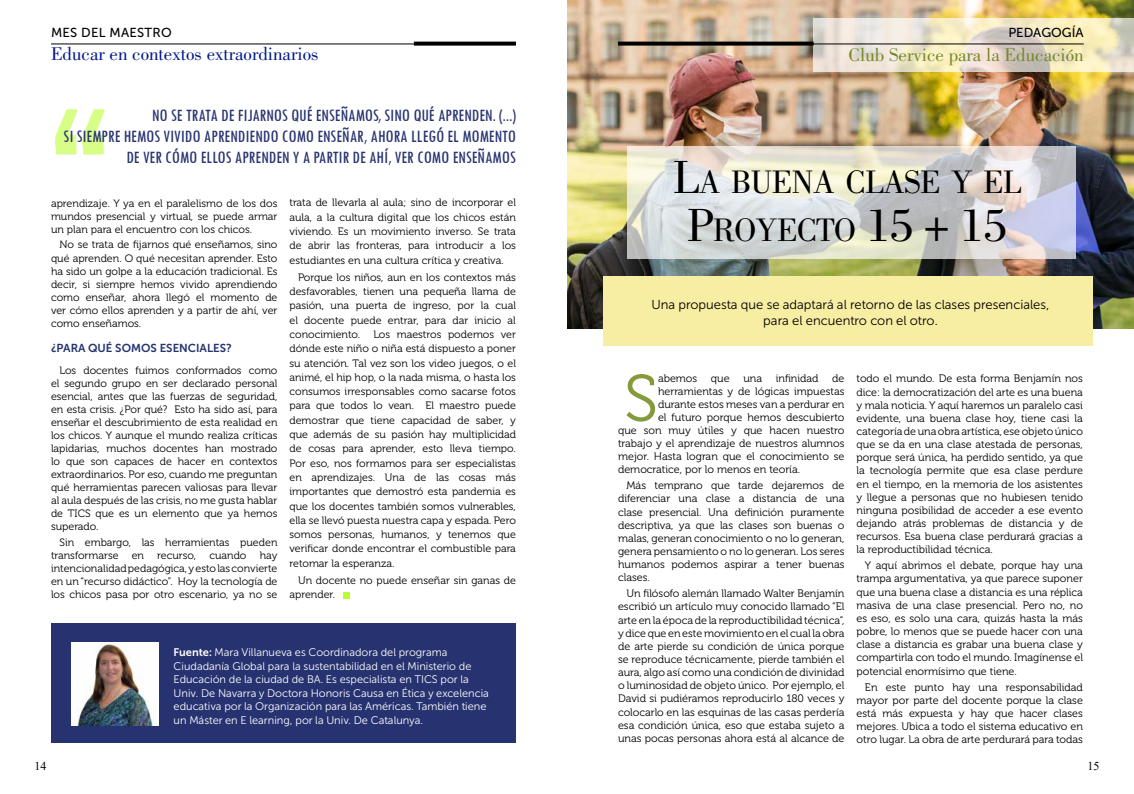
<style>
.page{position:relative;width:1134px;height:794px;background:#fff}
.page>*{position:absolute;margin:0;border:0;box-sizing:border-box;transform-origin:0 0}
.t1{font:65.4px "Museo 300";color:#859a3a}
.t2{font:33.6px/48px "Bodoni Std";letter-spacing:-.03em;color:#000;text-align:center}
.t3{font:19px "Bodoni Std";color:#001789}
.t4{font:19px "Bodoni Std";color:#748829}
.t5{font:condensed 18px/21px "Tw Cen";color:#283371;text-align:right}
.t6{font:13px/16px "Museo Sans Cyrl 300";color:#000;text-align:center}
.t7{font:13px "Museo Sans 500";letter-spacing:.02em;color:#000}
.t8{font:13px "Museo Sans 500";color:#000}
.t9{font:12px "Times New Roman";color:#000}
.t10{font:11.5px "Museo Sans Cyrl W03 700";color:#26336f}
.t11{font:11px/13.5px "Museo Sans Cyrl 300";color:#fff}
.t12{font:10.8px/13.1px "Museo 300";color:#000;text-align:justify}
.t13{font:10.7px/14.3px "Museo 300";color:#000;text-align:justify}
.s1{font-family:"Museo Sans Cyrl 700"}
.s2{font-size:48px}
</style>
<div class="page">
<div style="left:51px;top:624px;width:465px;height:119px;background:#273270"></div>
<img style="left:568px;top:0;width:566px;height:329px">
<svg style="left:814px;top:18px;width:320px;height:54px;background:#e8dfc9"></svg>
<svg style="left:627px;top:147px;width:448px;height:112px;background:#d8d9d5"></svg>
<svg style="left:55px;top:109px;width:49px;height:45px"></svg>
<hr style="left:51px;top:44px;width:443px;height:1px;background:#000">
<hr style="left:641px;top:44px;width:443px;height:1px;background:#000">
<svg style="left:414px;top:42px;width:102px;height:4px"></svg>
<svg style="left:618px;top:42px;width:196px;height:4px"></svg>
<div style="left:604px;top:276px;width:489px;height:70px;background:#f7eea4"></div>
<img style="left:72px;top:643px;width:86px;height:82px">
<div style="left:343px;top:592px;width:7px;height:6px;background:#b9fe2b"></div>
<p class="t7" style="left:51px;top:26px;width:122px">MES DEL MAESTRO</p>
<p class="t8" style="left:1008px;top:26px;width:77px">PEDAGOGÍA</p>
<h3 class="t3" style="left:51px;top:44px;width:269px">Educar en contextos extraordinarios</h3>
<h3 class="t4" style="left:848px;top:44px;width:237px">Club Service para la Educación</h3>
<h3 class="t5" style="left:64px;top:104px;width:454px">NO SE TRATA DE FIJARNOS QUÉ ENSEÑAMOS, SINO QUÉ APRENDEN. (...)<br>SI SIEMPRE HEMOS VIVIDO APRENDIENDO COMO ENSEÑAR, AHORA LLEGÓ EL MOMENTO<br>DE VER CÓMO ELLOS APRENDEN Y A PARTIR DE AHÍ, VER COMO ENSEÑAMOS</h3>
<p class="t13" style="left:51px;top:196px;width:228px;line-height:13px">aprendizaje. Y ya en el paralelismo de los dos mundos presencial y virtual, se puede armar un plan para el encuentro con los chicos.</p>
<p class="t13" style="left:51px;top:238px;width:228px;line-height:13px;text-indent:9px">No se trata de fijarnos qué enseñamos, sino qué aprenden. O qué necesitan aprender. Esto ha sido un golpe a la educación tradicional. Es decir, si siempre hemos vivido aprendiendo como enseñar, ahora llegó el momento de ver cómo ellos aprenden y a partir de ahí, ver como enseñamos.</p>
<p class="t10" style="left:51px;top:342px;width:182px">¿PARA QUÉ SOMOS ESENCIALES?</p>
<p class="t13" style="left:51px;top:364px;width:228px;line-height:13px;text-indent:9px">Los docentes fuimos conformados como el segundo grupo en ser declarado personal esencial, antes que las fuerzas de seguridad, en esta crisis. ¿Por qué? Esto ha sido así, para enseñar el descubrimiento de esta realidad en los chicos. Y aunque el mundo realiza críticas lapidarias, muchos docentes han mostrado lo que son capaces de hacer en contextos extraordinarios. Por eso, cuando me preguntan qué herramientas parecen valiosas para llevar al aula después de las crisis, no me gusta hablar de TICS que es un elemento que ya hemos superado.</p>
<p class="t13" style="left:51px;top:536px;width:228px;line-height:13px;text-indent:9px">Sin embargo, las herramientas pueden transformarse en recurso, cuando hay intencionalidad pedagógica, y esto las convierte en un “recurso didáctico”. Hoy la tecnología de los chicos pasa por otro escenario, ya no se</p>
<p class="t13" style="left:289px;top:196px;width:228px">trata de llevarla al aula; sino de incorporar el aula, a la cultura digital que los chicos están viviendo. Es un movimiento inverso. Se trata de abrir las fronteras, para introducir a los estudiantes en una cultura crítica y creativa.</p>
<p class="t13" style="left:289px;top:270px;width:228px;text-indent:9px">Porque los niños, aun en los contextos más desfavorables, tienen una pequeña llama de pasión, una puerta de ingreso, por la cual el docente puede entrar, para dar inicio al conocimiento. Los maestros podemos ver dónde este niño o niña está dispuesto a poner su atención. Tal vez son los video juegos, o el animé, el hip hop, o la nada misma, o hasta los consumos irresponsables como sacarse fotos para que todos lo vean. El maestro puede demostrar que tiene capacidad de saber, y que además de su pasión hay multiplicidad de cosas para aprender, esto lleva tiempo.<br>Por eso, nos formamos para ser especialistas en aprendizajes. Una de las cosas más importantes que demostró esta pandemia es que los docentes también somos vulnerables, ella se llevó puesta nuestra capa y espada. Pero somos personas, humanos, y tenemos que verificar donde encontrar el combustible para retomar la esperanza.</p>
<p class="t13" style="left:289px;top:573px;width:228px;text-indent:9px">Un docente no puede enseñar sin ganas de aprender.</p>
<p class="t11" style="left:174px;top:646px;width:317px"><span class="s1">Fuente:</span> Mara Villanueva es Coordinadora del programa Ciudadanía Global para la sustentabilidad en el Ministerio de Educación de la ciudad de BA. Es especialista en TICS por la Univ. De Navarra y Doctora Honoris Causa en Ética y excelencia educativa por la Organización para las Américas. También tiene un Máster en E learning, por la Univ. De Catalunya.</p>
<h2 class="t2" style="left:673px;top:158px;width:350px"><span class="s2">L</span>A BUENA CLASE Y EL<br><span class="s2">P</span>ROYECTO <span class="s2">15 + 15</span></h2>
<p class="t6" style="left:651px;top:296px;width:400px">Una propuesta que se adaptará al retorno de las clases presenciales, para el encuentro con el otro.</p>
<h1 class="t1" style="left:624px;top:363px;width:35px">S</h1>
<p class="t12" style="left:658px;top:372px;width:41px">abemos</p>
<p class="t12" style="left:711px;top:372px;width:20px">que</p>
<p class="t12" style="left:743px;top:372px;width:20px">una</p>
<p class="t12" style="left:776px;top:372px;width:44px">infinidad</p>
<p class="t12" style="left:832px;top:372px;width:14px">de</p>
<p class="t12" style="left:658px;top:385px;width:188px">herramientas y de lógicas impuestas</p>
<p class="t12" style="left:658px;top:398px;width:188px">durante estos meses van a perdurar en</p>
<p class="t12" style="left:658px;top:411px;width:188px">el futuro porque hemos descubierto</p>
<p class="t12" style="left:618px;top:424px;width:228px">que son muy útiles y que hacen nuestro</p>
<p class="t12" style="left:618px;top:437px;width:228px">trabajo y el aprendizaje de nuestros alumnos</p>
<p class="t12" style="left:618px;top:450px;width:228px">mejor. Hasta logran que el conocimiento se</p>
<p class="t12" style="left:618px;top:463px;width:184px">democratice, por lo menos en teoría.</p>
<p class="t12" style="left:618px;top:479px;width:228px;text-indent:8px">Más temprano que tarde dejaremos de diferenciar una clase a distancia de una clase presencial. Una definición puramente descriptiva, ya que las clases son buenas o malas, generan conocimiento o no lo generan, genera pensamiento o no lo generan. Los seres humanos podemos aspirar a tener buenas clases.</p>
<p class="t12" style="left:618px;top:587px;width:228px;text-indent:8px">Un filósofo alemán llamado Walter Benjamín escribió un artículo muy conocido llamado “El arte en la época de la reproductibilidad técnica”, y dice que en este movimiento en el cual la obra de arte pierde su condición de única porque se reproduce técnicamente, pierde también el aura, algo así como una condición de divinidad o luminosidad de objeto único. Por ejemplo, el David si pudiéramos reproducirlo 180 veces y colocarlo en las esquinas de las casas perdería esa condición única, eso que estaba sujeto a unas pocas personas ahora está al alcance de</p>
<p class="t12" style="left:856px;top:372px;width:228px">todo el mundo. De esta forma Benjamín nos dice: la democratización del arte es una buena y mala noticia. Y aquí haremos un paralelo casi evidente, una buena clase hoy, tiene casi la categoría de una obra artística, ese objeto único que se da en una clase atestada de personas, porque será única, ha perdido sentido, ya que la tecnología permite que esa clase perdure en el tiempo, en la memoria de los asistentes y llegue a personas que no hubiesen tenido ninguna posibilidad de acceder a ese evento dejando atrás problemas de distancia y de recursos. Esa buena clase perdurará gracias a la reproductibilidad técnica.</p>
<p class="t12" style="left:856px;top:559px;width:228px;text-indent:8px">Y aquí abrimos el debate, porque hay una trampa argumentativa, ya que parece suponer que una buena clase a distancia es una réplica masiva de una clase presencial. Pero no, no es eso, es solo una cara, quizás hasta la más pobre, lo menos que se puede hacer con una clase a distancia es grabar una buena clase y compartirla con todo el mundo. Imagínense el potencial enormísimo que tiene.</p>
<p class="t12" style="left:856px;top:680px;width:228px;text-indent:8px">En este punto hay una responsabilidad mayor por parte del docente porque la clase está más expuesta y hay que hacer clases mejores. Ubica a todo el sistema educativo en otro lugar. La obra de arte perdurará para todas</p>
<p class="t9" style="left:35px;top:757px;width:13px">14</p>
<p class="t9" style="left:1087px;top:757px;width:13px">15</p>
</div>
